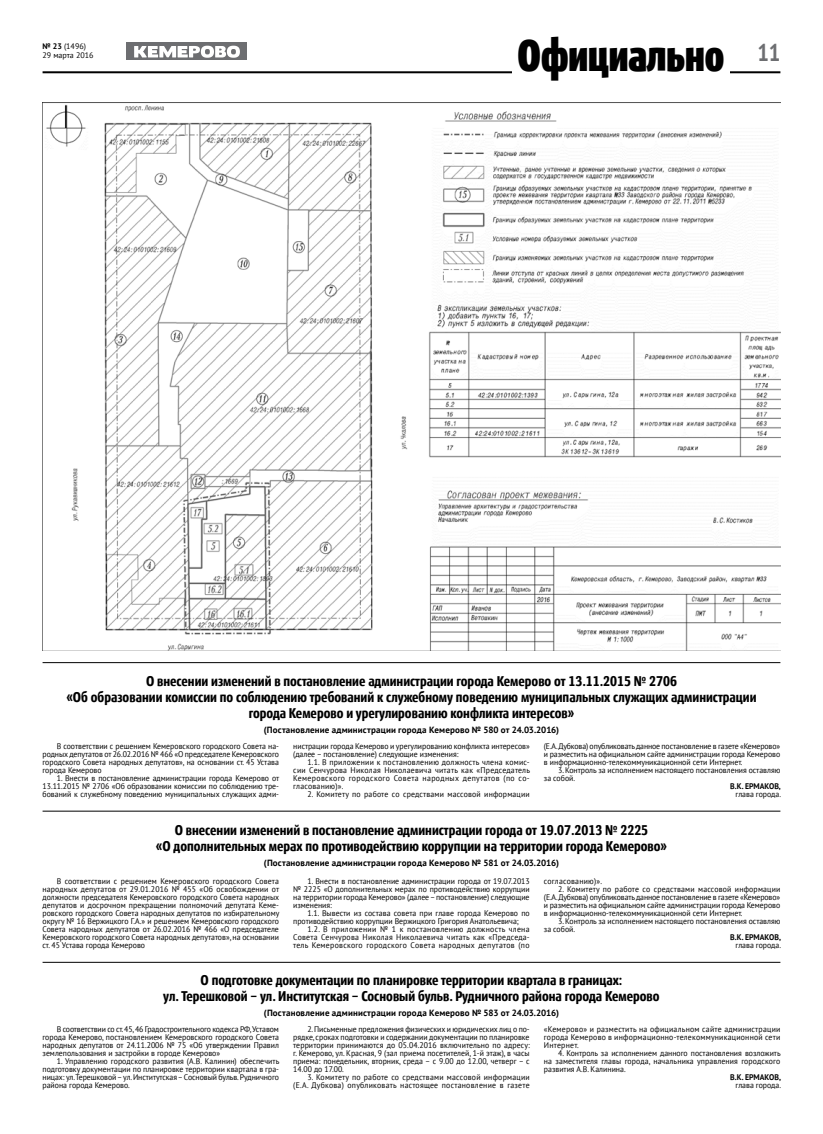
<style>
.page{position:relative;width:823px;height:1134px;background:#fff}
.page>*{position:absolute;margin:0;border:0;box-sizing:border-box;transform-origin:0 0}
.t1{font:44px "Smarty Cond Heavy GK";color:#000}
.t2{font:700 14px/16px "Smarty Cond";color:#000;text-align:center}
.t3{font:700 9px "PT Sans";letter-spacing:.015em;color:#000}
.t4{font:8.2px/8px "PT Sans";color:#000;text-align:justify;scale:.95 1}
.t5{font:8.2px/8px "PT Sans";letter-spacing:.03em;color:#000;text-align:right;scale:.95 1}
.t6{font:8.2px "PT Sans";letter-spacing:.025em;color:#000;scale:.95 1}
.t7{font:700 8.2px "PT Sans";color:#000;scale:.95 1}
.t8{font:8px/9.6px "PT Sans";color:#000}
.s1{font-weight:700}
</style>
<div class="page">
<div style="left:127px;top:43px;width:120px;height:17px;background:#6d6e71"></div>
<svg style="left:134px;top:46px;width:106px;height:12px"></svg>
<hr style="left:43px;top:71px;width:737px;height:2px;background:#000">
<div style="left:511px;top:37px;width:218px;height:39px;background:#fff"></div>
<img style="left:43px;top:104px;width:737px;height:547px">
<hr style="left:43px;top:662px;width:737px;height:1px;background:#000">
<hr style="left:43px;top:811px;width:737px;height:1px;background:#000">
<hr style="left:43px;top:962px;width:737px;height:1px;background:#000">
<p class="t8" style="left:43px;top:41px;width:52px"><span class="s1">№ 23</span> (1496)<br>29 марта 2016</p>
<h1 class="t1" style="left:517px;top:30px;width:264px">Официально <sup>11</sup></h1>
<p class="t2" style="left:66px;top:674px;width:691px">О внесении изменений в постановление администрации города Кемерово от 13.11.2015 № 2706<br>«Об образовании комиссии по соблюдению требований к служебному поведению муниципальных служащих администрации города Кемерово и урегулированию конфликта интересов»</p>
<p class="t3" style="left:264px;top:724px;width:296px">(Постановление администрации города Кемерово № 580 от 24.03.2016)</p>
<p class="t4" style="left:43px;top:742px;width:250px;text-indent:14px">В соответствии с решением Кемеровского городского Совета на&shy;родных депутатов от 26.02.2016 № 466 «О председателе Кемеровского городского Совета народных депутатов», на основании ст. 45 Устава города Кемерово</p>
<p class="t4" style="left:43px;top:774px;width:250px;text-indent:14px">1. Внести в постановление администрации города Кемерово от 13.11.2015 № 2706 «Об образовании комиссии по соблюдению тре&shy;бований к служебному поведению муниципальных служащих адми-</p>
<p class="t4" style="left:293px;top:742px;width:250px">нистрации города Кемерово и урегулированию конфликта интересов» (далее – постановление) следующие изменения:</p>
<p class="t4" style="left:293px;top:758px;width:250px;text-indent:14px">1.1. В приложении к постановлению должность члена комис&shy;сии Сенчурова Николая Николаевича читать как «Председатель Кемеровского городского Совета народных депутатов (по со&shy;гласованию)».</p>
<p class="t6" style="left:307px;top:789px;width:235px">2. Комитету по работе со средствами массовой информации</p>
<p class="t4" style="left:543px;top:742px;width:250px">(Е.А. Дубкова) опубликовать данное постановление в газете «Кемерово» и разместить на официальном сайте администрации города Кемерово в информационно-телекоммуникационной сети Интернет.</p>
<p class="t4" style="left:543px;top:766px;width:250px;text-indent:14px">3. Контроль за исполнением настоящего постановления оставляю за собой.</p>
<p class="t7" style="left:729px;top:781px;width:55px">В.К. ЕРМАКОВ,</p>
<p class="t4" style="left:735px;top:790px;width:49px">глава города.</p>
<h2 class="t2" style="left:156px;top:823px;width:512px">О внесении изменений в постановление администрации города от 19.07.2013 № 2225<br>«О дополнительных мерах по противодействию коррупции на территории города Кемерово»</h2>
<p class="t3" style="left:264px;top:857px;width:296px">(Постановление администрации города Кемерово № 581 от 24.03.2016)</p>
<p class="t4" style="left:43px;top:877px;width:250px;text-indent:14px">В соответствии с решением Кемеровского городского Совета народных депутатов от 29.01.2016 № 455 «Об освобождении от должности председателя Кемеровского городского Совета народных депутатов и досрочном прекращении полномочий депутата Кеме&shy;ровского городского Совета народных депутатов по избирательному округу № 16 Вержицкого Г.А.» и решением Кемеровского городского Совета народных депутатов от 26.02.2016 № 466 «О председателе Кемеровского городского Совета народных депутатов», на основании ст. 45 Устава города Кемерово</p>
<p class="t4" style="left:293px;top:877px;width:250px;text-indent:14px">1. Внести в постановление администрации города от 19.07.2013 № 2225 «О дополнительных мерах по противодействию коррупции на территории города Кемерово» (далее – постановление) следующие изменения:</p>
<p class="t4" style="left:293px;top:909px;width:250px;text-indent:14px">1.1. Вывести из состава совета при главе города Кемерово по противодействию коррупции Вержицкого Григория Анатольевича;</p>
<p class="t4" style="left:293px;top:925px;width:250px;text-indent:14px">1.2. В приложении № 1 к постановлению должность члена Совета Сенчурова Николая Николаевича читать как «Председа&shy;тель Кемеровского городского Совета народных депутатов (по</p>
<p class="t5" style="left:543px;top:877px;width:63px">согласованию)».</p>
<p class="t4" style="left:543px;top:885px;width:250px;text-indent:14px">2. Комитету по работе со средствами массовой информации (Е.А. Дубкова) опубликовать данное постановление в газете «Кемерово» и разместить на официальном сайте администрации города Кемерово в информационно-телекоммуникационной сети Интернет.</p>
<p class="t4" style="left:543px;top:917px;width:250px;text-indent:14px">3. Контроль за исполнением настоящего постановления оставляю за собой.</p>
<p class="t7" style="left:729px;top:932px;width:55px">В.К. ЕРМАКОВ,</p>
<p class="t4" style="left:735px;top:941px;width:49px">глава города.</p>
<h2 class="t2" style="left:163px;top:973px;width:497px">О подготовке документации по планировке территории квартала в границах:<br>ул. Терешковой – ул. Институтская – Сосновый бульв. Рудничного района города Кемерово</h2>
<p class="t3" style="left:264px;top:1007px;width:296px">(Постановление администрации города Кемерово № 583 от 24.03.2016)</p>
<p class="t4" style="left:43px;top:1025px;width:250px;text-indent:14px">В соответствии со ст. 45, 46 Градостроительного кодекса РФ, Уставом города Кемерово, постановлением Кемеровского городского Совета народных депутатов от 24.11.2006 № 75 «Об утверждении Правил землепользования и застройки в городе Кемерово»</p>
<p class="t4" style="left:43px;top:1057px;width:250px;text-indent:14px">1. Управлению городского развития (А.В. Калинин) обеспечить подготовку документации по планировке территории квартала в гра&shy;ницах: ул. Терешковой – ул. Институтская – Сосновый бульв. Рудничного района города Кемерово.</p>
<p class="t4" style="left:293px;top:1025px;width:250px;text-indent:14px">2. Письменные предложения физических и юридических лиц о по&shy;рядке, сроках подготовки и содержании документации по планировке территории принимаются до 05.04.2016 включительно по адресу: г. Кемерово, ул. Красная, 9 (зал приема посетителей, 1-й этаж), в часы приема: понедельник, вторник, среда – с 9.00 до 12.00, четверг – с 14.00 до 17.00.</p>
<p class="t5" style="left:293px;top:1073px;width:250px">3. Комитету по работе со средствами массовой информации (Е.А. Дубкова) опубликовать настоящее постановление в газете</p>
<p class="t4" style="left:543px;top:1025px;width:250px">«Кемерово» и разместить на официальном сайте администрации города Кемерово в информационно-телекоммуникационной сети Интернет.</p>
<p class="t4" style="left:543px;top:1049px;width:250px;text-indent:14px">4. Контроль за исполнением данного постановления возложить на заместителя главы города, начальника управления городского развития А.В. Калинина.</p>
<p class="t7" style="left:729px;top:1072px;width:55px">В.К. ЕРМАКОВ,</p>
<p class="t4" style="left:735px;top:1081px;width:49px">глава города.</p>
</div>
